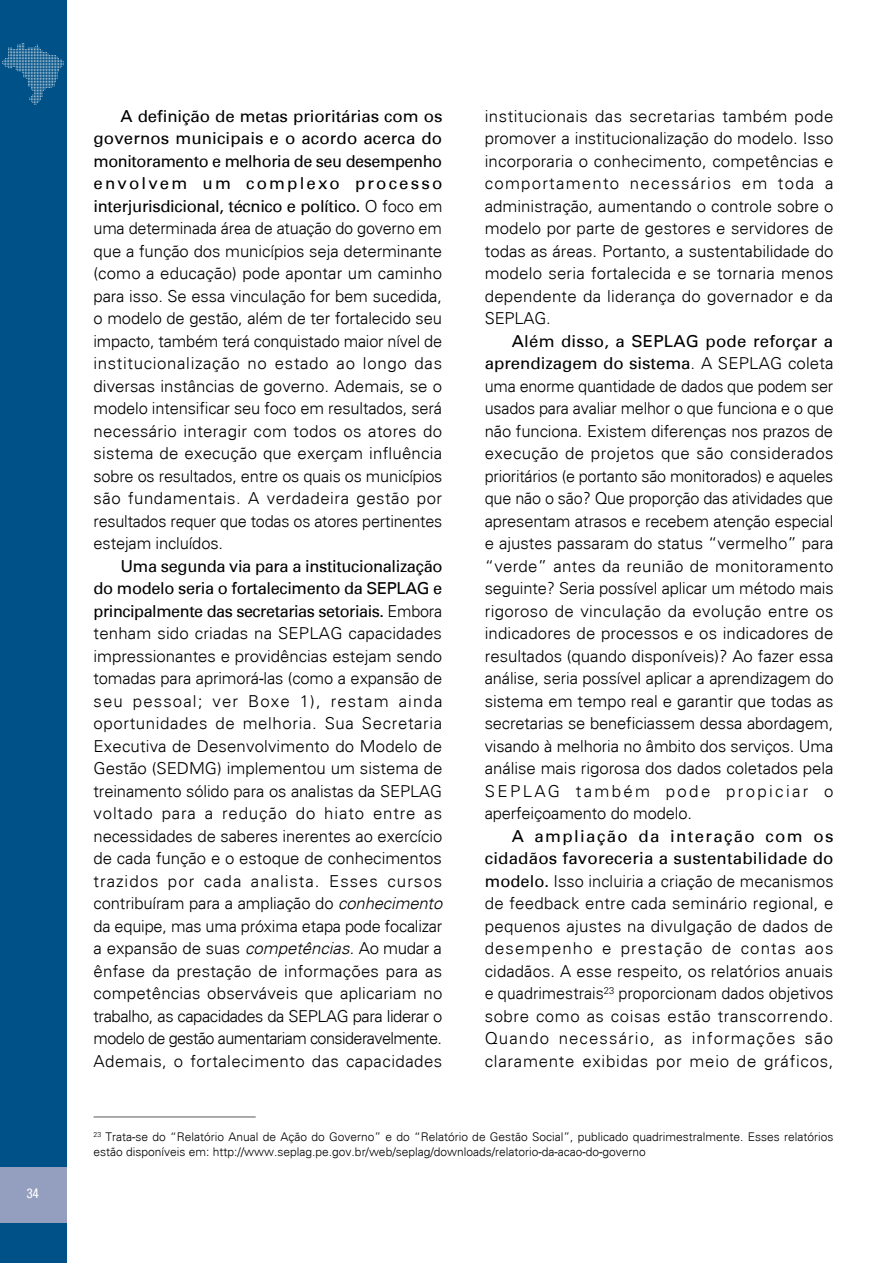
<style>
.page{position:relative;width:893px;height:1263px;background:#fff}
.page>*{position:absolute;margin:0;border:0;box-sizing:border-box;transform-origin:0 0}
.t1{font:300 16.5px/22.5px "Univers";letter-spacing:.015em;color:#000;text-align:justify}
.t2{font:condensed 13.5px "Univers";color:#fff}
.t3{font:300 12px/15px "Univers";color:#000}
.s1{font-weight:400}
.s2{font-style:italic}
</style>
<div class="page">
<div style="left:0;top:0;width:67px;height:1263px;background:#005187"></div>
<div style="left:0;top:1167px;width:67px;height:55px;background:#949ebe"></div>
<svg style="left:2px;top:43px;width:62px;height:62px"></svg>
<hr style="left:94px;top:1116px;width:162px;height:1px;background:#58585a">
<p class="t2" style="left:27px;top:1184px;width:13px">34</p>
<p class="t1" style="left:94px;top:104px;width:350px;text-indent:27px"><span class="s1">A definição de metas prioritárias com os governos municipais e o acordo acerca do monitoramento e melhoria de seu desempenho envolvem um complexo processo interjurisdicional, técnico e político.</span> O foco em uma determinada área de atuação do governo em que a função dos municípios seja determinante (como a educação) pode apontar um caminho para isso. Se essa vinculação for bem sucedida, o modelo de gestão, além de ter fortalecido seu impacto, também terá conquistado maior nível de institucionalização no estado ao longo das diversas instâncias de governo. Ademais, se o modelo intensificar seu foco em resultados, será necessário interagir com todos os atores do sistema de execução que exerçam influência sobre os resultados, entre os quais os municípios são fundamentais. A verdadeira gestão por resultados requer que todas os atores pertinentes estejam incluídos.</p>
<p class="t1" style="left:94px;top:554px;width:350px;text-indent:27px"><span class="s1">U ma segunda via para a institucionalização do modelo seria o fortalecimento da SEPLAG e principalmente das secretarias setoriais.</span> Embora tenham sido criadas na SEPLAG capacidades impressionantes e providências estejam sendo tomadas para aprimorá-las (como a expansão de seu pessoal; ver Boxe 1), restam ainda oportunidades de melhoria. Sua Secretaria Executiva de Desenvolvimento do Modelo de Gestão (SEDMG) implementou um sistema de treinamento sólido para os analistas da SEPLAG voltado para a redução do hiato entre as necessidades de saberes inerentes ao exercício de cada função e o estoque de conhecimentos trazidos por cada analista. Esses cursos contribuíram para a ampliação do <span class="s2">conhecimento </span>da equipe, mas uma próxima etapa pode focalizar a expansão de suas <span class="s2">competências.</span> Ao mudar a ênfase da prestação de informações para as competências observáveis que aplicariam no trabalho, as capacidades da SEPLAG para liderar o modelo de gestão aumentariam consideravelmente.<br>Ademais, o fortalecimento das capacidades</p>
<p class="t1" style="left:485px;top:104px;width:350px">institucionais das secretarias também pode promover a institucionalização do modelo. Isso incorporaria o conhecimento, competências e comportamento necessários em toda a administração, aumentando o controle sobre o modelo por parte de gestores e servidores de todas as áreas. Portanto, a sustentabilidade do modelo seria fortalecida e se tornaria menos dependente da liderança do governador e da SEPLAG.</p>
<p class="t1" style="left:485px;top:329px;width:350px;text-indent:27px"><span class="s1">Além disso, a SEPLAG pode reforçar a aprendizagem do sistema</span>. A SEPLAG coleta uma enorme quantidade de dados que podem ser usados para avaliar melhor o que funciona e o que não funciona. Existem diferenças nos prazos de execução de projetos que são considerados prioritários (e portanto são monitorados) e aqueles que não o são? Que proporção das atividades que apresentam atrasos e recebem atenção especial e ajustes passaram do status “vermelho” para “verde” antes da reunião de monitoramento seguinte? Seria possível aplicar um método mais rigoroso de vinculação da evolução entre os indicadores de processos e os indicadores de resultados (quando disponíveis)? Ao fazer essa análise, seria possível aplicar a aprendizagem do sistema em tempo real e garantir que todas as secretarias se beneficiassem dessa abordagem, visando à melhoria no âmbito dos serviços. U ma análise mais rigorosa dos dados coletados pela SEPLAG também pode propiciar o aperfeiçoamento do modelo.</p>
<p class="t1" style="left:485px;top:824px;width:350px;text-indent:27px"><span class="s1">A ampliação da interação com os cidadãos favoreceria a sustentabilidade do modelo.</span> Isso incluiria a criação de mecanismos de feedback entre cada seminário regional, e pequenos ajustes na divulgação de dados de desempenho e prestação de contas aos cidadãos. A esse respeito, os relatórios anuais e quadrimestrais<sup>23</sup> proporcionam dados objetivos sobre como as coisas estão transcorrendo.<br>Quando necessário, as informações são claramente exibidas por meio de gráficos,</p>
<p class="t3" style="left:94px;top:1129px;width:741px"><sup>23</sup> Trata-se do “Relatório Anual de Ação do Governo” e do “Relatório de Gestão Social”, publicado quadrimestralmente. Esses relatórios estão disponíveis em: http://www.seplag.pe.gov.br/web/seplag/downloads/relatorio-da-acao-do-governo</p>
</div>
